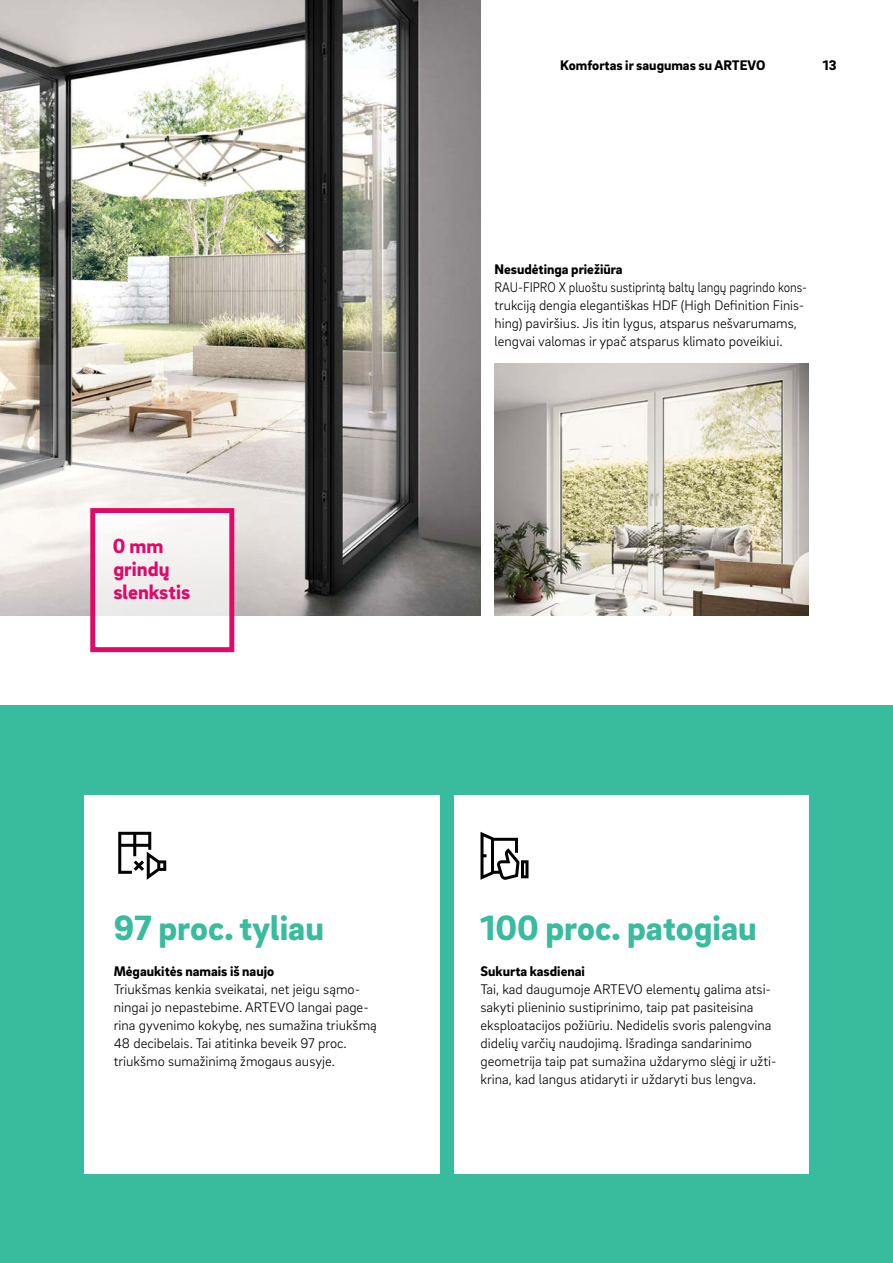
<style>
.page{position:relative;width:893px;height:1263px;background:#fff}
.page>*{position:absolute;margin:0;border:0;box-sizing:border-box;transform-origin:0 0}
._02__Headline_-_24pt_-_left{font:900 36px "Brix Sans";color:#39bb9d}
._50__EC_headline_-_15pt_-_red{font:900 21px/23.1px "Brix Sans";color:#e10868}
._16__Body_text_-_9_5pt{font:300 14.25px/18px "Brix Sans";color:#000}
._16__Body_text_-_9_5pt-2{font:300 14.25px/18px "Brix Sans";color:#000;scale:.9 1}
._14__Body_subline_-_9_5pt{font:900 14.25px "Brix Sans";color:#000}
.MP__Live_column_titles_-_9_5pt{font:900 14.25px "Brix Sans";color:#000}
</style>
<div class="page">
<img style="left:0;top:0;width:480px;height:616px">
<img style="left:495px;top:364px;width:314px;height:252px">
<div style="left:0;top:706px;width:893px;height:557px;background:#39bb9d"></div>
<div style="left:454px;top:796px;width:355px;height:378px;background:#fff"></div>
<div style="left:84px;top:796px;width:356px;height:378px;background:#fff"></div>
<div style="left:93px;top:511px;width:139px;height:139px;background:#f5f4f3"></div>
<div style="left:90px;top:508px;width:144px;height:144px;border:5px solid #e10868"></div>
<svg style="left:118px;top:832px;width:48px;height:48px"></svg>
<svg style="left:480px;top:832px;width:48px;height:48px"></svg>
<p class="_50__EC_headline_-_15pt_-_red" style="left:113px;top:533px;width:79px">0 mm grindų slenkstis</p>
<p class="MP__Live_column_titles_-_9_5pt" style="left:560px;top:56px;width:207px">Komfortas ir saugumas su ARTEVO</p>
<p class="MP__Live_column_titles_-_9_5pt" style="left:823px;top:56px;width:15px">13</p>
<p class="_14__Body_subline_-_9_5pt" style="left:495px;top:259px;width:130px">Nesudėtinga priežiūra</p>
<p class="_16__Body_text_-_9_5pt-2" style="left:495px;top:277px;width:349px">RAU-FIPRO X pluoštu sustiprintą baltų langų pagrindo kons&shy;trukciją dengia elegantiškas HDF (High Definition Finis&shy;hing) paviršius. Jis itin lygus, atsparus nešvarumams, lengvai valomas ir ypač atsparus klimato poveikiui.</p>
<p class="_02__Headline_-_24pt_-_left" style="left:114px;top:904px;width:212px">97 proc. tyliau</p>
<p class="_14__Body_subline_-_9_5pt" style="left:114px;top:961px;width:162px">Mėgaukitės namais iš naujo</p>
<p class="_16__Body_text_-_9_5pt" style="left:114px;top:979px;width:265px">Triukšmas kenkia sveikatai, net jeigu sąmo&shy;ningai jo nepastebime. ARTEVO langai page&shy;rina gyvenimo kokybę, nes sumažina triukšmą 48 decibelais. Tai atitinka beveik 97 proc. triukšmo sumažinimą žmogaus ausyje.</p>
<p class="_02__Headline_-_24pt_-_left" style="left:480px;top:904px;width:278px">100 proc. patogiau</p>
<p class="_14__Body_subline_-_9_5pt" style="left:480px;top:961px;width:106px">Sukurta kasdienai</p>
<p class="_16__Body_text_-_9_5pt" style="left:480px;top:979px;width:297px">Tai, kad daugumoje ARTEVO elementų galima atsi&shy;sakyti plieninio sustiprinimo, taip pat pasiteisina eksploatacijos požiūriu. Nedidelis svoris palengvina didelių varčių naudojimą. Išradinga sandarinimo geometrija taip pat sumažina uždarymo slėgį ir užti&shy;krina, kad langus atidaryti ir uždaryti bus lengva.</p>
</div>
